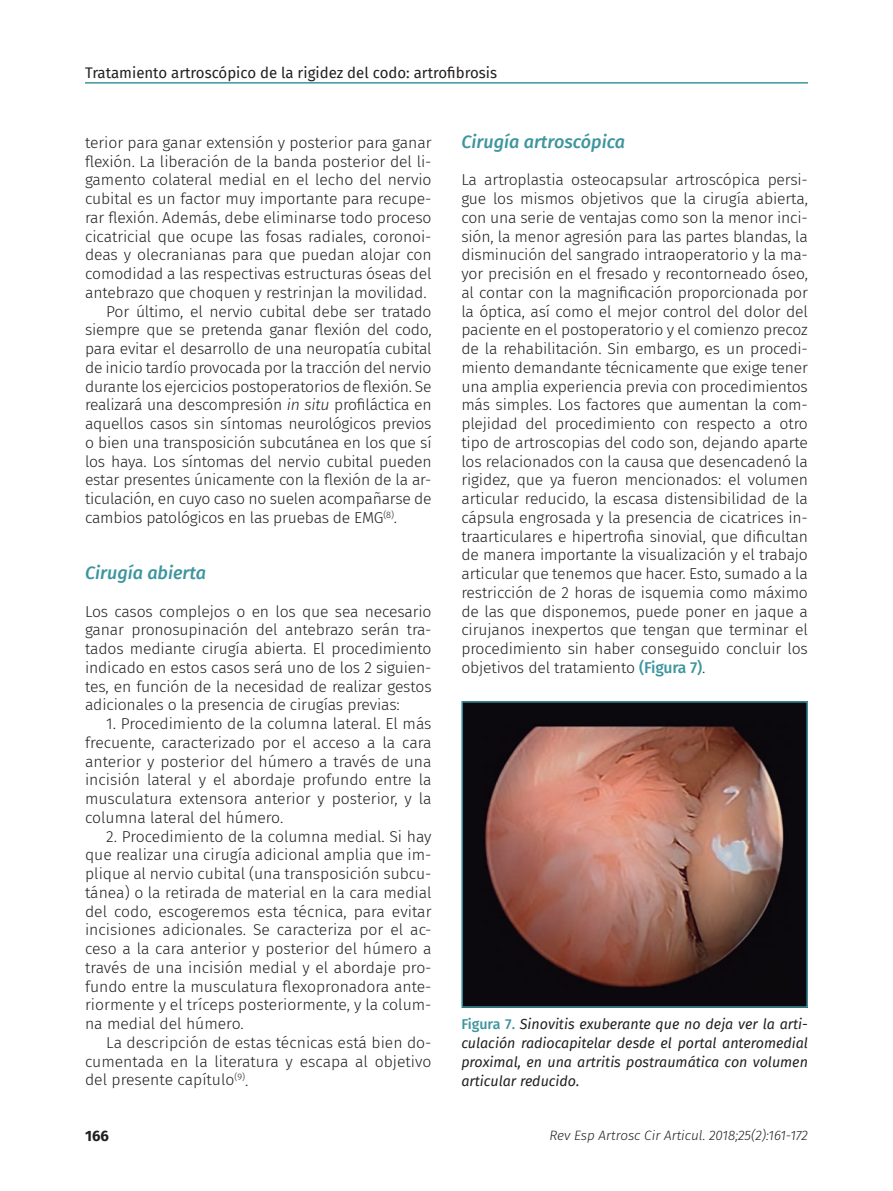
<style>
.page{position:relative;width:893px;height:1191px;background:#fff}
.page>*{position:absolute;margin:0;border:0;box-sizing:border-box;transform-origin:0 0}
.t1{font:italic 500 18px "Fira Sans";color:#3d959e}
.t2{font:300 15.75px/18.8px "Fira Sans";letter-spacing:-.015em;color:#231f20;text-align:justify}
.t3{font:15px "Fira Sans";color:#231f20}
.t4{font:700 15px "Fira Sans";color:#231f20}
.t5{font:italic 14.25px/18.8px "Fira Sans";color:#231f20;text-align:justify}
.t6{font:italic 300 13.5px "Fira Sans";color:#231f20}
.s1{font-style:italic}
.s2{font-weight:500;color:#3d959e}
.s3{font-weight:500;font-style:normal;color:#3d959e}
</style>
<div class="page">
<hr style="left:85px;top:82px;width:723px;height:2px;background:#3d959e">
<img style="left:464px;top:704px;width:341px;height:300px">
<div style="left:461px;top:701px;width:347px;height:306px;border:2px solid #3d959e"></div>
<p class="t3" style="left:85px;top:61px;width:414px">Tratamiento artroscópico de la rigidez del codo: artrofibrosis</p>
<p class="t2" style="left:85px;top:133px;width:348px">terior para ganar extensión y posterior para ganar</p>
<p class="t2" style="left:85px;top:152px;width:348px">flexión. La liberación de la banda posterior del li-</p>
<p class="t2" style="left:85px;top:170px;width:348px">gamento colateral medial en el lecho del nervio</p>
<p class="t2" style="left:85px;top:189px;width:348px">cubital es un factor muy importante para recupe-</p>
<p class="t2" style="left:85px;top:208px;width:348px">rar flexión. Además, debe eliminarse todo proceso</p>
<p class="t2" style="left:85px;top:227px;width:348px">cicatricial que ocupe las fosas radiales, coronoi-</p>
<p class="t2" style="left:85px;top:245px;width:348px">deas y olecranianas para que puedan alojar con</p>
<p class="t2" style="left:85px;top:264px;width:348px">comodidad a las respectivas estructuras óseas del</p>
<p class="t2" style="left:85px;top:283px;width:343px">antebrazo que choquen y restrinjan la movilidad.</p>
<p class="t2" style="left:106px;top:301px;width:327px">Por último, el nervio cubital debe ser tratado</p>
<p class="t2" style="left:85px;top:320px;width:348px">siempre que se pretenda ganar flexión del codo,</p>
<p class="t2" style="left:85px;top:339px;width:348px">para evitar el desarrollo de una neuropatía cubital</p>
<p class="t2" style="left:85px;top:358px;width:348px">de inicio tardío provocada por la tracción del nervio</p>
<p class="t2" style="left:85px;top:376px;width:348px">durante los ejercicios postoperatorios de flexión. Se</p>
<p class="t2" style="left:85px;top:395px;width:348px">realizará una descompresión <span class="s1">in situ</span> profiláctica en</p>
<p class="t2" style="left:85px;top:414px;width:348px">aquellos casos sin síntomas neurológicos previos</p>
<p class="t2" style="left:85px;top:433px;width:348px">o bien una transposición subcutánea en los que sí</p>
<p class="t2" style="left:85px;top:451px;width:348px">los haya. Los síntomas del nervio cubital pueden</p>
<p class="t2" style="left:85px;top:470px;width:348px">estar presentes únicamente con la flexión de la ar-</p>
<p class="t2" style="left:85px;top:489px;width:348px">ticulación, en cuyo caso no suelen acompañarse de</p>
<p class="t2" style="left:85px;top:508px;width:314px">cambios patológicos en las pruebas de EMG<sup>(8)</sup>.</p>
<p class="t1" style="left:85px;top:558px;width:122px">Cirugía abierta</p>
<p class="t2" style="left:85px;top:602px;width:348px">Los casos complejos o en los que sea necesario ganar pronosupinación del antebrazo serán tra&shy;tados mediante cirugía abierta. El procedimiento indicado en estos casos será uno de los 2 siguien&shy;tes, en función de la necesidad de realizar gestos adicionales o la presencia de cirugías previas:</p>
<p class="t2" style="left:85px;top:714px;width:348px;text-indent:21px">1. Procedimiento de la columna lateral. El más frecuente, caracterizado por el acceso a la cara anterior y posterior del húmero a través de una incisión lateral y el abordaje profundo entre la musculatura extensora anterior y posterior, y la columna lateral del húmero.</p>
<p class="t2" style="left:85px;top:826px;width:348px;text-indent:21px">2. Procedimiento de la columna medial. Si hay que realizar una cirugía adicional amplia que im&shy;plique al nervio cubital (una transposición subcu&shy;tánea) o la retirada de material en la cara medial del codo, escogeremos esta técnica, para evitar incisiones adicionales. Se caracteriza por el ac&shy;ceso a la cara anterior y posterior del húmero a través de una incisión medial y el abordaje pro&shy;fundo entre la musculatura flexopronadora ante&shy;riormente y el tríceps posteriormente, y la colum&shy;na medial del húmero.</p>
<p class="t2" style="left:85px;top:1033px;width:348px;text-indent:21px">La descripción de estas técnicas está bien do&shy;cumentada en la literatura y escapa al objetivo del presente capítulo<sup>(9)</sup>.</p>
<p class="t4" style="left:85px;top:1123px;width:25px">166</p>
<p class="t1" style="left:461px;top:127px;width:165px">Cirugía artroscópica</p>
<p class="t2" style="left:461px;top:170px;width:348px">La artroplastia osteocapsular artroscópica persi&shy;gue los mismos objetivos que la cirugía abierta, con una serie de ventajas como son la menor inci&shy;sión, la menor agresión para las partes blandas, la disminución del sangrado intraoperatorio y la ma&shy;yor precisión en el fresado y recontorneado óseo, al contar con la magnificación proporcionada por la óptica, así como el mejor control del dolor del paciente en el postoperatorio y el comienzo precoz de la rehabilitación. Sin embargo, es un procedi&shy;miento demandante técnicamente que exige tener una amplia experiencia previa con procedimientos más simples. Los factores que aumentan la com&shy;plejidad del procedimiento con respecto a otro tipo de artroscopias del codo son, dejando aparte los relacionados con la causa que desencadenó la rigidez, que ya fueron mencionados: el volumen articular reducido, la escasa distensibilidad de la cápsula engrosada y la presencia de cicatrices in&shy;traarticulares e hipertrofia sinovial, que dificultan de manera importante la visualización y el trabajo articular que tenemos que hacer. Esto, sumado a la restricción de 2 horas de isquemia como máximo de las que disponemos, puede poner en jaque a cirujanos inexpertos que tengan que terminar el procedimiento sin haber conseguido concluir los objetivos del tratamiento <span class="s2">(Figura 7)</span>.</p>
<p class="t5" style="left:461px;top:1014px;width:348px"><span class="s3">Figura 7.</span> Sinovitis exuberante que no deja ver la arti&shy;culación radiocapitelar desde el portal anteromedial proximal, en una artritis postraumática con volumen articular reducido.</p>
<p class="t6" style="left:549px;top:1125px;width:260px">Rev Esp Artrosc Cir Articul. 2018;25(2):161-172</p>
</div>
